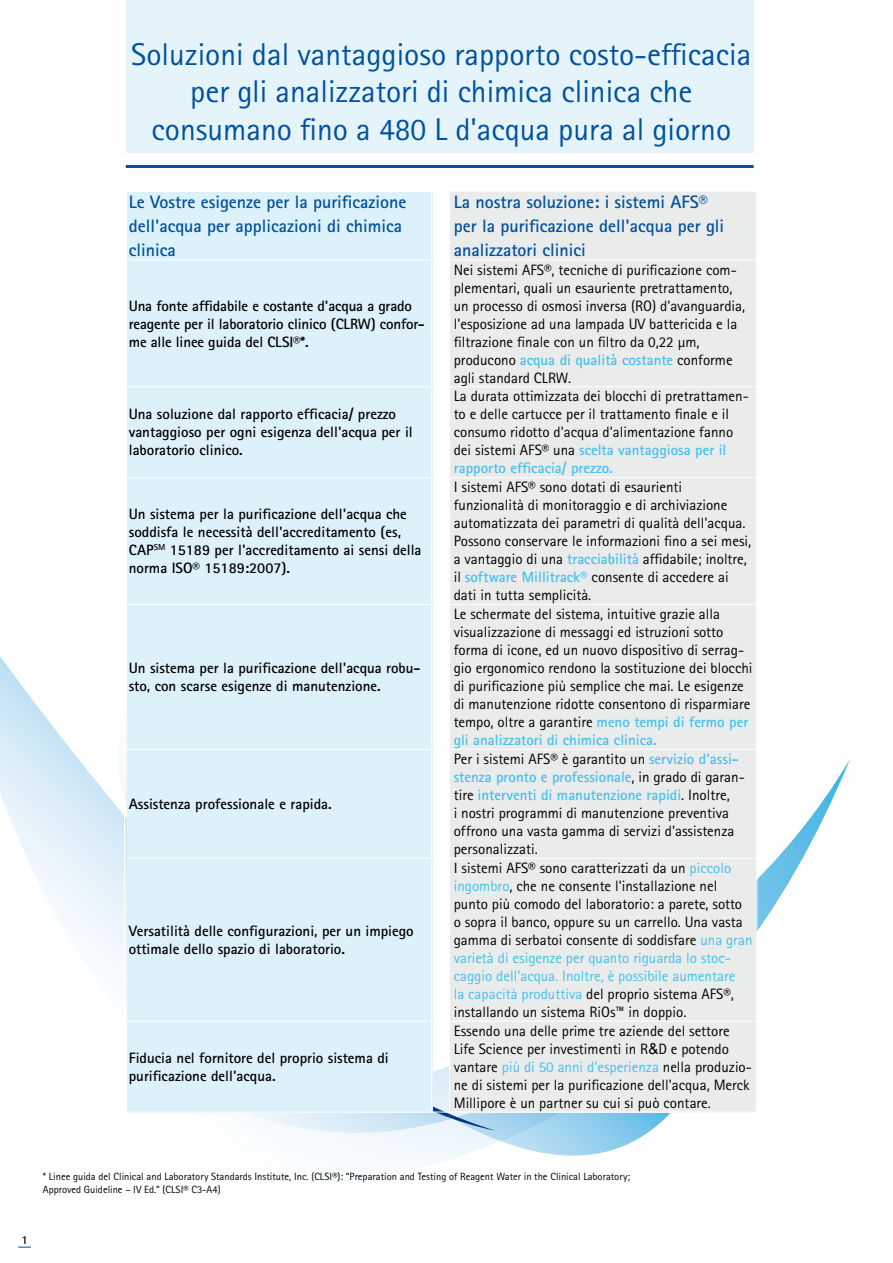
<style>
.page{position:relative;width:893px;height:1263px;background:#fff}
.page>*{position:absolute;margin:0;border:0;box-sizing:border-box;transform-origin:0 0}
.t1{font:31.5px/37.8px "Merck Sans Serif Pro";color:#00519e;text-align:center}
.t2{font:700 18px/24px "Merck Sans Serif Pro";color:#00519e}
.t3{font:15px/18px "Merck Sans Serif Pro";color:#000}
.t4{font:700 15px/18px "Merck Sans Serif Pro";color:#000}
.t5{font:700 12px "Merck Sans Serif Pro";color:#000}
.t6{font:10.5px/13.5px "Merck Sans Serif Pro";color:#000}
.s1{font-weight:700;color:#45c0eb}
.s2{color:#45c0eb}
.s3{font-family:"Arial"}
</style>
<div class="page">
<div style="left:126px;top:0;width:628px;height:153px;background:#e5f4fb"></div>
<hr style="left:126px;top:165px;width:628px;height:3px;background:#00519e">
<svg style="left:755px;top:759px;width:95px;height:353px"></svg>
<svg style="left:0;top:656px;width:670px;height:591px"></svg>
<svg style="left:118px;top:656px;width:378px;height:475px"></svg>
<div style="left:127px;top:192px;width:306px;height:920px;background:#ddf1fb"></div>
<div style="left:450px;top:192px;width:305px;height:921px;background:#eaebeb"></div>
<hr style="left:124px;top:260px;width:308px;height:1px;background:#fff">
<hr style="left:431px;top:191px;width:1px;height:69px;background:#fff">
<hr style="left:449px;top:260px;width:308px;height:1px;background:#fff">
<hr style="left:431px;top:260px;width:1px;height:126px;background:#fff">
<hr style="left:124px;top:386px;width:308px;height:1px;background:#fff">
<hr style="left:431px;top:387px;width:1px;height:90px;background:#fff">
<hr style="left:449px;top:386px;width:308px;height:1px;background:#fff">
<hr style="left:124px;top:477px;width:308px;height:1px;background:#fff">
<hr style="left:431px;top:478px;width:1px;height:126px;background:#fff">
<hr style="left:449px;top:477px;width:308px;height:1px;background:#fff">
<hr style="left:124px;top:605px;width:1px;height:144px;background:#fff">
<hr style="left:124px;top:604px;width:308px;height:1px;background:#fff">
<hr style="left:431px;top:605px;width:1px;height:144px;background:#fff">
<hr style="left:449px;top:605px;width:1px;height:144px;background:#fff">
<hr style="left:449px;top:604px;width:308px;height:1px;background:#fff">
<hr style="left:124px;top:750px;width:1px;height:108px;background:#fff">
<hr style="left:124px;top:749px;width:308px;height:1px;background:#fff">
<hr style="left:431px;top:750px;width:1px;height:108px;background:#fff">
<svg style="left:432px;top:749px;width:17px;height:1px"></svg>
<hr style="left:449px;top:750px;width:1px;height:108px;background:#fff">
<hr style="left:756px;top:750px;width:1px;height:108px;background:#fff">
<hr style="left:449px;top:749px;width:308px;height:1px;background:#fff">
<hr style="left:124px;top:859px;width:1px;height:162px;background:#fff">
<hr style="left:124px;top:858px;width:308px;height:1px;background:#fff">
<hr style="left:431px;top:859px;width:1px;height:162px;background:#fff">
<svg style="left:432px;top:858px;width:17px;height:1px"></svg>
<hr style="left:449px;top:859px;width:1px;height:162px;background:#fff">
<hr style="left:756px;top:859px;width:1px;height:162px;background:#fff">
<hr style="left:449px;top:858px;width:308px;height:1px;background:#fff">
<hr style="left:124px;top:1021px;width:1px;height:91px;background:#fff">
<hr style="left:124px;top:1021px;width:308px;height:1px;background:#fff">
<hr style="left:124px;top:1112px;width:308px;height:1px;background:#fff">
<hr style="left:431px;top:1021px;width:1px;height:91px;background:#fff">
<svg style="left:432px;top:1021px;width:17px;height:1px"></svg>
<svg style="left:432px;top:1112px;width:17px;height:1px"></svg>
<hr style="left:449px;top:1021px;width:1px;height:91px;background:#fff">
<hr style="left:756px;top:1021px;width:1px;height:91px;background:#fff">
<hr style="left:449px;top:1021px;width:308px;height:1px;background:#fff">
<hr style="left:449px;top:1112px;width:308px;height:1px;background:#fff">
<svg style="left:18px;top:1247px;width:13px;height:1px"></svg>
<h1 class="t1" style="left:131px;top:36px;width:622px">Soluzioni dal vantaggioso rapporto costo-efficacia per gli analizzatori di chimica clinica che consumano fino a 480 L d'acqua pura al giorno</h1>
<p class="t2" style="left:129px;top:190px;width:279px">Le Vostre esigenze per la purificazione dell'acqua per applicazioni di chimica clinica</p>
<p class="t2" style="left:454px;top:190px;width:272px">La nostra soluzione: i sistemi AFS® per la purificazione dell'acqua per gli analizzatori clinici</p>
<p class="t4" style="left:129px;top:297px;width:297px">Una fonte affidabile e costante d'acqua a grado reagente per il laboratorio clinico (CLRW) confor&shy;me alle linee guida del CLSI®*.</p>
<p class="t4" style="left:129px;top:405px;width:286px">Una soluzione dal rapporto efficacia/ prezzo vantaggioso per ogni esigenza dell'acqua per il laboratorio clinico.</p>
<p class="t4" style="left:129px;top:505px;width:294px">Un sistema per la purificazione dell'acqua che soddisfa le necessità dell'accreditamento (es, CAP<sup>SM</sup> 15189 per l'accreditamento ai sensi della norma ISO® 15189:2007).</p>
<p class="t4" style="left:129px;top:659px;width:293px">Un sistema per la purificazione dell'acqua robu&shy;sto, con scarse esigenze di manutenzione.</p>
<p class="t4" style="left:129px;top:795px;width:204px">Assistenza professionale e rapida.</p>
<p class="t4" style="left:129px;top:922px;width:286px">Versatilità delle configurazioni, per un impiego ottimale dello spazio di laboratorio.</p>
<p class="t4" style="left:129px;top:1049px;width:261px">Fiducia nel fornitore del proprio sistema di purificazione dell'acqua.</p>
<p class="t3" style="left:454px;top:261px;width:293px">Nei sistemi AFS®, tecniche di purificazione com&shy;plementari, quali un esauriente pretrattamento, un processo di osmosi inversa (RO) d'avanguardia, l'esposizione ad una lampada UV battericida e la filtrazione finale con un filtro da 0,22 µm, producono <span class="s1">acqua di qualità costante</span> conforme agli standard CLRW.</p>
<p class="t3" style="left:454px;top:388px;width:297px">La durata ottimizzata dei blocchi di pretrattamen&shy;to e delle cartucce per il trattamento finale e il consumo ridotto d'acqua d'alimentazione fanno dei sistemi AFS® una <span class="s1">scelta vantaggiosa per il rapporto efficacia/ prezzo.</span></p>
<p class="t3" style="left:454px;top:478px;width:299px">I sistemi AFS® sono dotati di esaurienti funzionalità di monitoraggio e di archiviazione automatizzata dei parametri di qualità dell'acqua.<br>Possono conservare le informazioni fino a sei mesi, a vantaggio di una <span class="s1">tracciabilità</span> affidabile; inoltre, il <span class="s1">software Millitrack®</span> consente di accedere ai dati in tutta semplicità.</p>
<p class="t3" style="left:454px;top:605px;width:300px">Le schermate del sistema, intuitive grazie alla visualizzazione di messaggi ed istruzioni sotto forma di icone, ed un nuovo dispositivo di serrag&shy;gio ergonomico rendono la sostituzione dei blocchi di purificazione più semplice che mai. Le esigenze di manutenzione ridotte consentono di risparmiare tempo, oltre a garantire <span class="s1">meno tempi di fermo per gli analizzatori di chimica clinica.</span></p>
<p class="t3" style="left:454px;top:750px;width:293px">Per i sistemi AFS® è garantito un <span class="s1">servizio d'assi&shy;stenza pronto e professionale</span>, in grado di garan&shy;tire <span class="s1">interventi di manutenzione rapidi</span>. Inoltre,<br>i nostri programmi di manutenzione preventiva offrono una vasta gamma di servizi d'assistenza personalizzati.</p>
<p class="t3" style="left:454px;top:859px;width:300px">I sistemi AFS® sono caratterizzati da un <span class="s2">piccolo ingombro</span>, che ne consente l'installazione nel punto più comodo del laboratorio: a parete, sotto o sopra il banco, oppure su un carrello. Una vasta gamma di serbatoi consente di soddisfare <span class="s2">una gran varietà di esigenze per quanto riguarda lo stoc&shy;caggio dell'acqua. Inoltre, è possibile aumentare<br>la capacità produttiva</span> del proprio sistema AFS®, installando un sistema RiOs™ in doppio.</p>
<p class="t3" style="left:454px;top:1022px;width:300px">Essendo una delle prime tre aziende del settore Life Science per investimenti in R<span class="s3">&amp;</span>D e potendo vantare <span class="s2">più di 50 anni d'esperienza</span> nella produzio&shy;ne di sistemi per la purificazione dell'acqua, Merck Millipore è un partner su cui si può contare.</p>
<p class="t5" style="left:21px;top:1232px;width:8px">1</p>
<p class="t6" style="left:43px;top:1169px;width:589px">* Linee guida del Clinical and Laboratory Standards Institute, Inc. (CLSI®): “Preparation and Testing of Reagent Water in the Clinical Laboratory;<br>Approved Guideline – IV Ed.” (CLSI® C3-A4)</p>
</div>
